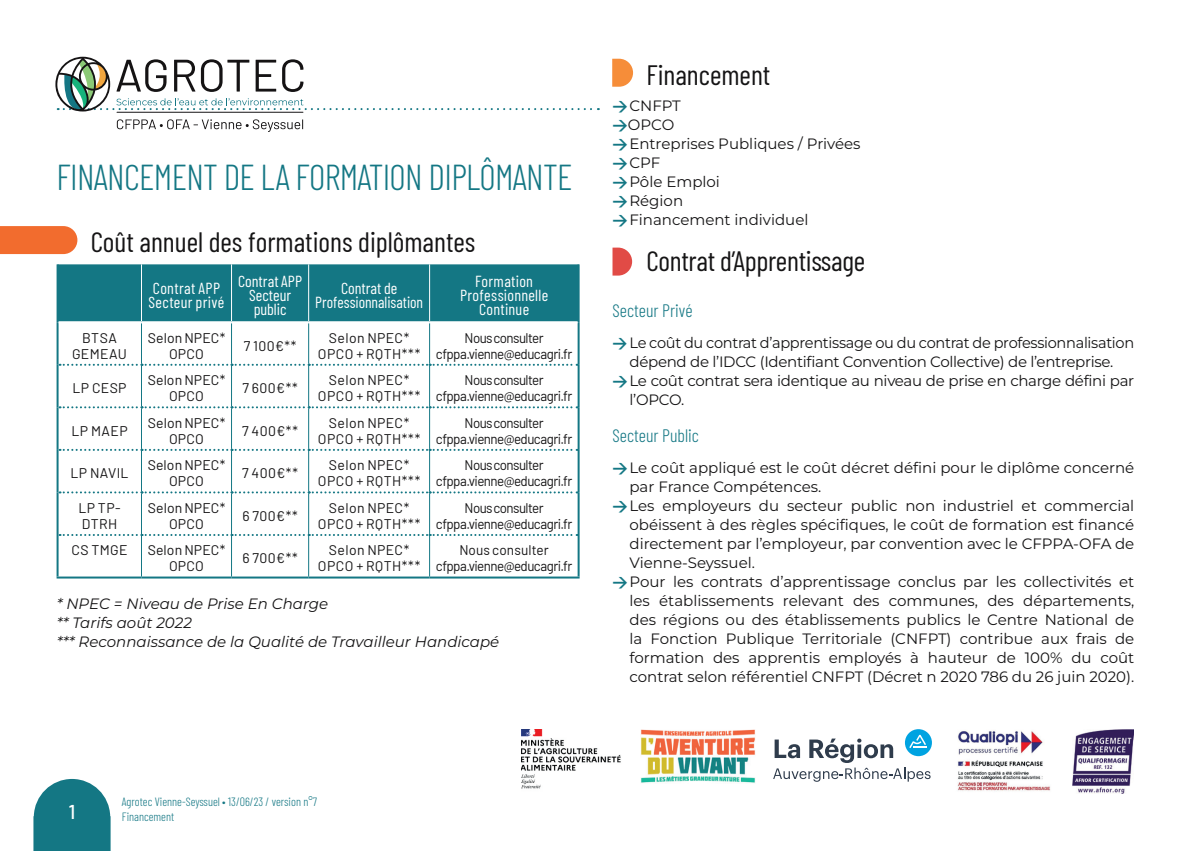
<style>
.page{position:relative;width:1191px;height:851px;background:#fff}
.page>*{position:absolute;margin:0;border:0;box-sizing:border-box;transform-origin:0 0}
.t1{font:300 36px "Barlow Condensed";letter-spacing:-.02em;color:#147784}
.t2{font:28px "Barlow Condensed";color:#151415}
.t3{font:500 20px "Barlow";color:#fff}
.t4{font:300 18px "Barlow Condensed";color:#147784}
.t5{font:16px/14px "Barlow Condensed";letter-spacing:.01em;color:#fff;text-align:center}
.t6{font:15px/19px "Montserrat";color:#151415}
.t7{font:15px "Montserrat";letter-spacing:-.02em;color:#151415}
.t8{font:italic 15px/19px "Montserrat";color:#151415}
.t9{font:14px/16px "Barlow";letter-spacing:-.04em;color:#151415;text-align:center;scale:.95 1}
.t10{font:14px/16px "Barlow";letter-spacing:.005em;color:#151415;text-align:center}
.t11{font:14px/16px "Barlow";letter-spacing:.03em;color:#151415;text-align:center}
.t12{font:14px/16px "Barlow";letter-spacing:-.035em;color:#151415;text-align:center}
.t13{font:14px/16px "Barlow";letter-spacing:.025em;color:#151415;text-align:center}
.t14{font:300 12px/14.4px "Barlow Condensed";color:#147784}
.s1{font-family:"DIN";font-weight:700;color:#147784}
</style>
<div class="page">
<div style="left:59px;top:264px;width:518px;height:57px;background:#147784"></div>
<hr style="left:57px;top:264px;width:2px;height:58px;background:#147784">
<hr style="left:577px;top:264px;width:2px;height:58px;background:#147784">
<hr style="left:57px;top:322px;width:2px;height:43px;background:#147784">
<hr style="left:577px;top:322px;width:2px;height:43px;background:#147784">
<hr style="left:57px;top:365px;width:2px;height:42px;background:#147784">
<hr style="left:577px;top:365px;width:2px;height:42px;background:#147784">
<hr style="left:57px;top:407px;width:2px;height:43px;background:#147784">
<hr style="left:577px;top:407px;width:2px;height:43px;background:#147784">
<hr style="left:57px;top:450px;width:2px;height:42px;background:#147784">
<hr style="left:577px;top:450px;width:2px;height:42px;background:#147784">
<hr style="left:57px;top:492px;width:2px;height:43px;background:#147784">
<hr style="left:577px;top:492px;width:2px;height:43px;background:#147784">
<hr style="left:57px;top:535px;width:2px;height:41px;background:#147784">
<hr style="left:577px;top:535px;width:2px;height:41px;background:#147784">
<hr style="left:141px;top:323px;width:1px;height:41px;background:#147784">
<hr style="left:231px;top:323px;width:1px;height:41px;background:#147784">
<hr style="left:308px;top:323px;width:1px;height:41px;background:#147784">
<hr style="left:429px;top:323px;width:1px;height:41px;background:#147784">
<hr style="left:141px;top:366px;width:1px;height:40px;background:#147784">
<hr style="left:231px;top:366px;width:1px;height:40px;background:#147784">
<hr style="left:308px;top:366px;width:1px;height:40px;background:#147784">
<hr style="left:429px;top:366px;width:1px;height:40px;background:#147784">
<hr style="left:141px;top:408px;width:1px;height:41px;background:#147784">
<hr style="left:231px;top:408px;width:1px;height:41px;background:#147784">
<hr style="left:308px;top:408px;width:1px;height:41px;background:#147784">
<hr style="left:429px;top:408px;width:1px;height:41px;background:#147784">
<hr style="left:141px;top:451px;width:1px;height:40px;background:#147784">
<hr style="left:231px;top:451px;width:1px;height:40px;background:#147784">
<hr style="left:308px;top:451px;width:1px;height:40px;background:#147784">
<hr style="left:429px;top:451px;width:1px;height:40px;background:#147784">
<hr style="left:141px;top:493px;width:1px;height:41px;background:#147784">
<hr style="left:231px;top:493px;width:1px;height:41px;background:#147784">
<hr style="left:308px;top:493px;width:1px;height:41px;background:#147784">
<hr style="left:429px;top:493px;width:1px;height:41px;background:#147784">
<hr style="left:141px;top:536px;width:1px;height:40px;background:#147784">
<hr style="left:231px;top:536px;width:1px;height:40px;background:#147784">
<hr style="left:308px;top:536px;width:1px;height:40px;background:#147784">
<hr style="left:429px;top:536px;width:1px;height:40px;background:#147784">
<svg style="left:60px;top:364px;width:517px;height:2px"></svg>
<svg style="left:60px;top:406px;width:517px;height:2px"></svg>
<svg style="left:60px;top:449px;width:517px;height:2px"></svg>
<svg style="left:60px;top:491px;width:517px;height:2px"></svg>
<hr style="left:141px;top:264px;width:1px;height:57px;background:#fff">
<hr style="left:231px;top:264px;width:1px;height:57px;background:#fff">
<hr style="left:308px;top:264px;width:1px;height:57px;background:#fff">
<hr style="left:429px;top:264px;width:1px;height:57px;background:#fff">
<svg style="left:60px;top:534px;width:517px;height:2px"></svg>
<hr style="left:57px;top:576px;width:84px;height:2px;background:#147784">
<hr style="left:141px;top:576px;width:90px;height:2px;background:#147784">
<hr style="left:231px;top:576px;width:78px;height:2px;background:#147784">
<hr style="left:309px;top:576px;width:120px;height:2px;background:#147784">
<hr style="left:429px;top:576px;width:150px;height:2px;background:#147784">
<img style="left:957px;top:731px;width:94px;height:60px">
<img style="left:1072px;top:729px;width:61px;height:64px">
<img style="left:641px;top:729px;width:114px;height:54px">
<img style="left:521px;top:729px;width:100px;height:60px">
<svg style="left:905px;top:729px;width:27px;height:27px"></svg>
<svg style="left:773px;top:734px;width:157px;height:47px"></svg>
<svg style="left:0;top:226px;width:77px;height:28px;background:#f27135"></svg>
<svg style="left:612px;top:59px;width:21px;height:28px"></svg>
<svg style="left:612px;top:247px;width:20px;height:28px"></svg>
<svg style="left:55px;top:57px;width:544px;height:75px"></svg>
<svg style="left:33px;top:778px;width:78px;height:72px;background:#358a95"></svg>
<h1 class="t1" style="left:57px;top:152px;width:517px">FINANCEMENT DE LA FORMATION DIPLÔMANTE</h1>
<h2 class="t2" style="left:91px;top:222px;width:386px">Coût annuel des formations diplômantes</h2>
<p class="t5" style="left:149px;top:280px;width:77px;text-align:left">Contrat APP<br>Secteur privé</p>
<p class="t5" style="left:238px;top:273px;width:65px">Contrat APP<br>Secteur public</p>
<p class="t5" style="left:315px;top:280px;width:109px">Contrat de<br>Professionnalisation</p>
<p class="t5" style="left:460px;top:273px;width:90px">Formation<br>Professionnelle<br>Continue</p>
<p class="t13" style="left:72px;top:328px;width:56px">BTSA<br>GEMEAU</p>
<p class="t10" style="left:148px;top:328px;width:79px">Selon NPEC*<br>OPCO</p>
<p class="t10" style="left:244px;top:336px;width:54px">7 100€**</p>
<p class="t11" style="left:318px;top:328px;width:104px">Selon NPEC*<br>OPCO + RQTH***</p>
<p class="t9" style="left:436px;top:328px;width:145px">Nous consulter cfppa.vienne@educagri.fr</p>
<p class="t10" style="left:72px;top:379px;width:56px">LP CESP</p>
<p class="t10" style="left:148px;top:371px;width:79px">Selon NPEC*<br>OPCO</p>
<p class="t10" style="left:242px;top:379px;width:57px">7 600€**</p>
<p class="t11" style="left:318px;top:371px;width:104px">Selon NPEC*<br>OPCO + RQTH***</p>
<p class="t9" style="left:436px;top:371px;width:145px">Nous consulter cfppa.vienne@educagri.fr</p>
<p class="t10" style="left:71px;top:421px;width:58px">LP MAEP</p>
<p class="t10" style="left:148px;top:413px;width:79px">Selon NPEC*<br>OPCO</p>
<p class="t10" style="left:242px;top:421px;width:57px">7 400€**</p>
<p class="t11" style="left:318px;top:413px;width:104px">Selon NPEC*<br>OPCO + RQTH***</p>
<p class="t9" style="left:436px;top:413px;width:145px">Nous consulter cfppa.vienne@educagri.fr</p>
<p class="t10" style="left:70px;top:464px;width:60px">LP NAVIL</p>
<p class="t10" style="left:148px;top:456px;width:79px">Selon NPEC*<br>OPCO</p>
<p class="t10" style="left:242px;top:464px;width:57px">7 400€**</p>
<p class="t11" style="left:318px;top:456px;width:104px">Selon NPEC*<br>OPCO + RQTH***</p>
<p class="t9" style="left:436px;top:456px;width:145px">Nous consulter cfppa.vienne@educagri.fr</p>
<p class="t10" style="left:78px;top:498px;width:44px;text-align:left">LP TP-<br>DTRH</p>
<p class="t10" style="left:148px;top:498px;width:79px">Selon NPEC*<br>OPCO</p>
<p class="t10" style="left:242px;top:506px;width:57px">6 700€**</p>
<p class="t11" style="left:318px;top:498px;width:104px">Selon NPEC*<br>OPCO + RQTH***</p>
<p class="t9" style="left:436px;top:498px;width:145px">Nous consulter cfppa.vienne@educagri.fr</p>
<p class="t10" style="left:71px;top:541px;width:58px">CS TMGE</p>
<p class="t10" style="left:148px;top:541px;width:79px">Selon NPEC*<br>OPCO</p>
<p class="t10" style="left:242px;top:549px;width:57px">6 700€**</p>
<p class="t11" style="left:318px;top:541px;width:104px">Selon NPEC*<br>OPCO + RQTH***</p>
<p class="t12" style="left:436px;top:541px;width:138px">Nous consulter cfppa.vienne@educagri.fr</p>
<p class="t8" style="left:57px;top:593px;width:444px">* NPEC = Niveau de Prise En Charge<br>** Tarifs août 2022<br>*** Reconnaissance de la Qualité de Travailleur Handicapé</p>
<h2 class="t2" style="left:646px;top:55px;width:125px">Financement</h2>
<p class="t6" style="left:612px;top:96px;width:250px"><span class="s1">&gt;</span>CNFPT<br><span class="s1">&gt;</span>OPCO<br><span class="s1">&gt;</span>Entreprises Publiques / Privées <span class="s1">&gt;</span>CPF<br><span class="s1">&gt;</span>Pôle Emploi<br><span class="s1">&gt;</span>Région<br><span class="s1">&gt;</span>Financement individuel</p>
<h2 class="t2" style="left:646px;top:241px;width:220px">Contrat d’Apprentissage</h2>
<p class="t4" style="left:612px;top:297px;width:82px">Secteur Privé</p>
<p class="t7" style="left:612px;top:333px;width:523px"><span class="s1">&gt;</span> Le coût du contrat d’apprentissage ou du contrat de professionnalisation</p>
<p class="t7" style="left:629px;top:352px;width:485px">dépend de l’IDCC (Identifiant Convention Collective) de l’entreprise.</p>
<p class="t7" style="left:612px;top:371px;width:523px"><span class="s1">&gt;</span>Le coût contrat sera identique au niveau de prise en charge défini par</p>
<p class="t6" style="left:629px;top:390px;width:56px">l’OPCO.</p>
<p class="t4" style="left:612px;top:422px;width:88px">Secteur Public</p>
<p class="t6" style="left:612px;top:458px;width:523px"><span class="s1">&gt;</span>Le coût appliqué est le coût décret défini pour le diplôme concerné</p>
<p class="t6" style="left:629px;top:477px;width:193px">par France Compétences.</p>
<p class="t6" style="left:612px;top:496px;width:523px"><span class="s1">&gt;</span>Les employeurs du secteur public non industriel et commercial</p>
<p class="t6" style="left:629px;top:515px;width:506px">obéissent à des règles spécifiques, le coût de formation est financé</p>
<p class="t6" style="left:629px;top:534px;width:506px">directement par l’employeur, par convention avec le CFPPA-OFA de</p>
<p class="t6" style="left:629px;top:553px;width:127px">Vienne-Seyssuel.</p>
<p class="t6" style="left:612px;top:572px;width:523px"><span class="s1">&gt;</span>Pour les contrats d’apprentissage conclus par les collectivités et</p>
<p class="t6" style="left:629px;top:591px;width:506px">les établissements relevant des communes, des départements,</p>
<p class="t6" style="left:629px;top:610px;width:506px">des régions ou des établissements publics le Centre National de</p>
<p class="t6" style="left:629px;top:629px;width:506px">la Fonction Publique Territoriale (CNFPT) contribue aux frais de</p>
<p class="t6" style="left:629px;top:648px;width:506px">formation des apprentis employés à hauteur de 100% du coût</p>
<p class="t6" style="left:629px;top:667px;width:506px">contrat selon référentiel CNFPT (Décret n 2020 786 du 26 juin 2020).</p>
<h3 class="t3" style="left:68px;top:796px;width:9px">1</h3>
<p class="t14" style="left:122px;top:793px;width:196px">Agrotec Vienne-Seyssuel • 13/06/23 / version n°7<br>Financement</p>
</div>
